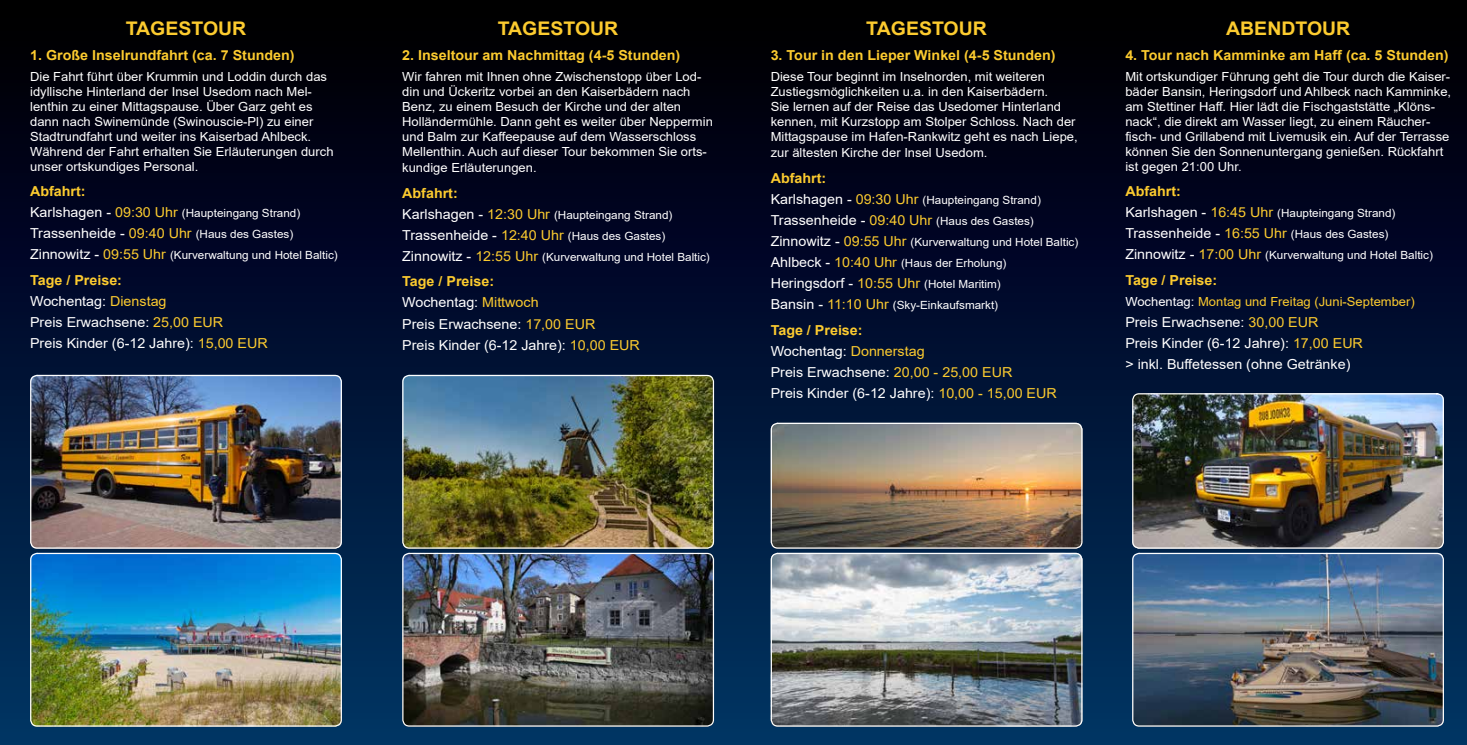
<style>
.page{position:relative;width:1467px;height:745px;background:#fff}
.page>*{position:absolute;margin:0;border:0;box-sizing:border-box;transform-origin:0 0}
.t1{font:700 18.75px "Arial";color:#fccb2f;scale:1.04 1}
.t2{font:13.75px/21px "Arial";color:#fff;scale:1.04 1}
.t3{font:700 13.75px "Arial";color:#fccb2f;scale:1.04 1}
.t4{font:12.5px/15px "Arial";color:#fff;scale:1.04 1}
.t5{font:12.5px "Arial";color:#fccb2f;scale:1.04 1}
.t6{font:11.25px/21px "Arial";color:#fff;scale:1.04 1}
.s1{font-size:13.75px}
.s2{font-size:13.75px;color:#fccb2f}
.s3{font-weight:700;color:#fccb2f}
.s4{color:#fccb2f}
.s5{color:#fff}
</style>
<div class="page">
<div style="left:0;top:0;width:1467px;height:744px;background:linear-gradient(to bottom,#000,#053667)"></div>
<img style="left:30px;top:374px;width:312px;height:174px">
<div style="left:30px;top:374px;width:312px;height:174px;border:1px solid #fff;border-radius:6px"></div>
<img style="left:402px;top:374px;width:312px;height:174px">
<div style="left:402px;top:374px;width:312px;height:174px;border:1px solid #fff;border-radius:6px"></div>
<img style="left:771px;top:422px;width:311px;height:126px">
<div style="left:771px;top:422px;width:311px;height:126px;border:1px solid #fff;border-radius:6px"></div>
<img style="left:1132px;top:393px;width:312px;height:155px">
<div style="left:1132px;top:393px;width:312px;height:155px;border:1px solid #fff;border-radius:6px"></div>
<img style="left:30px;top:552px;width:312px;height:174px">
<div style="left:30px;top:552px;width:312px;height:174px;border:1px solid #fff;border-radius:6px"></div>
<img style="left:402px;top:552px;width:312px;height:174px">
<div style="left:402px;top:552px;width:312px;height:174px;border:1px solid #fff;border-radius:6px"></div>
<img style="left:771px;top:552px;width:311px;height:174px">
<div style="left:771px;top:552px;width:311px;height:174px;border:1px solid #fff;border-radius:6px"></div>
<img style="left:1132px;top:552px;width:312px;height:174px">
<div style="left:1132px;top:552px;width:312px;height:174px;border:1px solid #fff;border-radius:6px"></div>
<h1 class="t1" style="left:126px;top:15px;width:117px">TAGESTOUR</h1>
<h1 class="t1" style="left:498px;top:15px;width:117px">TAGESTOUR</h1>
<h1 class="t1" style="left:866px;top:15px;width:117px">TAGESTOUR</h1>
<h1 class="t1" style="left:1226px;top:15px;width:121px">ABENDTOUR</h1>
<p class="t3" style="left:30px;top:45px;width:256px">1. Große Inselrundfahrt (ca. 7 Stunden)</p>
<p class="t4" style="left:30px;top:69px;width:293px">Die Fahrt führt über Krummin und Loddin durch das idyllische Hinterland der Insel Usedom nach Mel&shy;lenthin zu einer Mittagspause. Über Garz geht es dann nach Swinemünde (Swinouscie-Pl) zu einer Stadtrundfahrt und weiter ins Kaiserbad Ahlbeck.<br>Während der Fahrt erhalten Sie Erläuterungen durch unser ortskundiges Personal.</p>
<p class="t3" style="left:30px;top:182px;width:55px">Abfahrt:</p>
<p class="t6" style="left:30px;top:203px;width:297px"><span class="s1">Karlshagen -</span> <span class="s2">09:30 Uhr</span> (Haupteingang Strand)<br><span class="s1">Trassenheide -</span> <span class="s2">09:40 Uhr</span> (Haus des Gastes)<br><span class="s1">Zinnowitz -</span> <span class="s2">09:55 Uhr</span> (Kurverwaltung und Hotel Baltic)</p>
<p class="t2" style="left:30px;top:269px;width:230px"><span class="s3">Tage / Preise:<br></span>Wochentag: <span class="s4">Dienstag<br></span>Preis Erwachsene: <span class="s4">25,00 EUR<br></span>Preis Kinder (6-12 Jahre): <span class="s4">15,00 EUR</span></p>
<p class="t3" style="left:1125px;top:45px;width:312px">4. Tour nach Kamminke am Haff (ca. 5 Stunden)</p>
<p class="t4" style="left:1125px;top:69px;width:315px">Mit ortskundiger Führung geht die Tour durch die Kaiser&shy;bäder Bansin, Heringsdorf und Ahlbeck nach Kamminke, am Stettiner Haff. Hier lädt die Fischgaststätte „Klöns&shy;nack“, die direkt am Wasser liegt, zu einem Räucher&shy;fisch- und Grillabend mit Livemusik ein. Auf der Terrasse können Sie den Sonnenuntergang genießen. Rückfahrt ist gegen 21:00 Uhr.</p>
<p class="t3" style="left:1125px;top:182px;width:55px">Abfahrt:</p>
<p class="t6" style="left:1125px;top:203px;width:297px"><span class="s1">Karlshagen -</span> <span class="s2">16:45 Uhr</span> (Haupteingang Strand)<br><span class="s1">Trassenheide -</span> <span class="s2">16:55 Uhr</span> (Haus des Gastes)<br><span class="s1">Zinnowitz -</span> <span class="s2">17:00 Uhr</span> (Kurverwaltung und Hotel Baltic)</p>
<p class="t3" style="left:1125px;top:270px;width:90px">Tage / Preise:</p>
<p class="t5" style="left:1125px;top:293px;width:280px"><span class="s5">Wochentag:</span> Montag und Freitag (Juni-September)</p>
<p class="t2" style="left:1125px;top:311px;width:230px">Preis Erwachsene: <span class="s4">30,00 EUR<br></span>Preis Kinder (6-12 Jahre): <span class="s4">17,00 EUR </span>&gt; inkl. Buffetessen (ohne Getränke)</p>
<p class="t3" style="left:771px;top:45px;width:275px">3. Tour in den Lieper Winkel (4-5 Stunden)</p>
<p class="t4" style="left:771px;top:69px;width:297px">Diese Tour beginnt im Inselnorden, mit weiteren Zustiegsmöglichkeiten u.a. in den Kaiserbädern.<br>Sie lernen auf der Reise das Usedomer Hinterland kennen, mit Kurzstopp am Stolper Schloss. Nach der Mittagspause im Hafen-Rankwitz geht es nach Liepe,</p>
<p class="t4" style="left:771px;top:145px;width:210px">zur ältesten Kirche der Insel Usedom.</p>
<p class="t3" style="left:771px;top:168px;width:55px">Abfahrt:</p>
<p class="t6" style="left:771px;top:189px;width:297px"><span class="s1">Karlshagen -</span> <span class="s2">09:30 Uhr</span> (Haupteingang Strand)<br><span class="s1">Trassenheide -</span> <span class="s2">09:40 Uhr</span> (Haus des Gastes)<br><span class="s1">Zinnowitz -</span> <span class="s2">09:55 Uhr</span> (Kurverwaltung und Hotel Baltic)<br><span class="s1">Ahlbeck -</span> <span class="s2">10:40 Uhr</span> (Haus der Erholung)<br><span class="s1">Heringsdorf -</span> <span class="s2">10:55 Uhr</span> (Hotel Maritim)<br><span class="s1">Bansin -</span> <span class="s2">11:10 Uhr</span> (Sky-Einkaufsmarkt)</p>
<p class="t2" style="left:771px;top:319px;width:277px"><span class="s3">Tage / Preise:<br></span>Wochentag: <span class="s4">Donnerstag<br></span>Preis Erwachsene: <span class="s4">20,00 - 25,00 EUR<br></span>Preis Kinder (6-12 Jahre): <span class="s4">10,00 - 15,00 EUR</span></p>
<p class="t3" style="left:402px;top:45px;width:269px">2. Inseltour am Nachmittag (4-5 Stunden)</p>
<p class="t4" style="left:402px;top:69px;width:300px">Wir fahren mit Ihnen ohne Zwischenstopp über Lod&shy;din und Ückeritz vorbei an den Kaiserbädern nach Benz, zu einem Besuch der Kirche und der alten Holländermühle. Dann geht es weiter über Neppermin und Balm zur Kaffeepause auf dem Wasserschloss Mellenthin. Auch auf dieser Tour bekommen Sie orts-</p>
<p class="t4" style="left:402px;top:160px;width:131px">kundige Erläuterungen.</p>
<p class="t3" style="left:402px;top:183px;width:55px">Abfahrt:</p>
<p class="t6" style="left:402px;top:204px;width:297px"><span class="s1">Karlshagen -</span> <span class="s2">12:30 Uhr</span> (Haupteingang Strand)<br><span class="s1">Trassenheide -</span> <span class="s2">12:40 Uhr</span> (Haus des Gastes)<br><span class="s1">Zinnowitz -</span> <span class="s2">12:55 Uhr</span> (Kurverwaltung und Hotel Baltic)</p>
<p class="t2" style="left:402px;top:271px;width:230px"><span class="s3">Tage / Preise:<br></span>Wochentag: <span class="s4">Mittwoch<br></span>Preis Erwachsene: <span class="s4">17,00 EUR<br></span>Preis Kinder (6-12 Jahre): <span class="s4">10,00 EUR</span></p>
</div>
